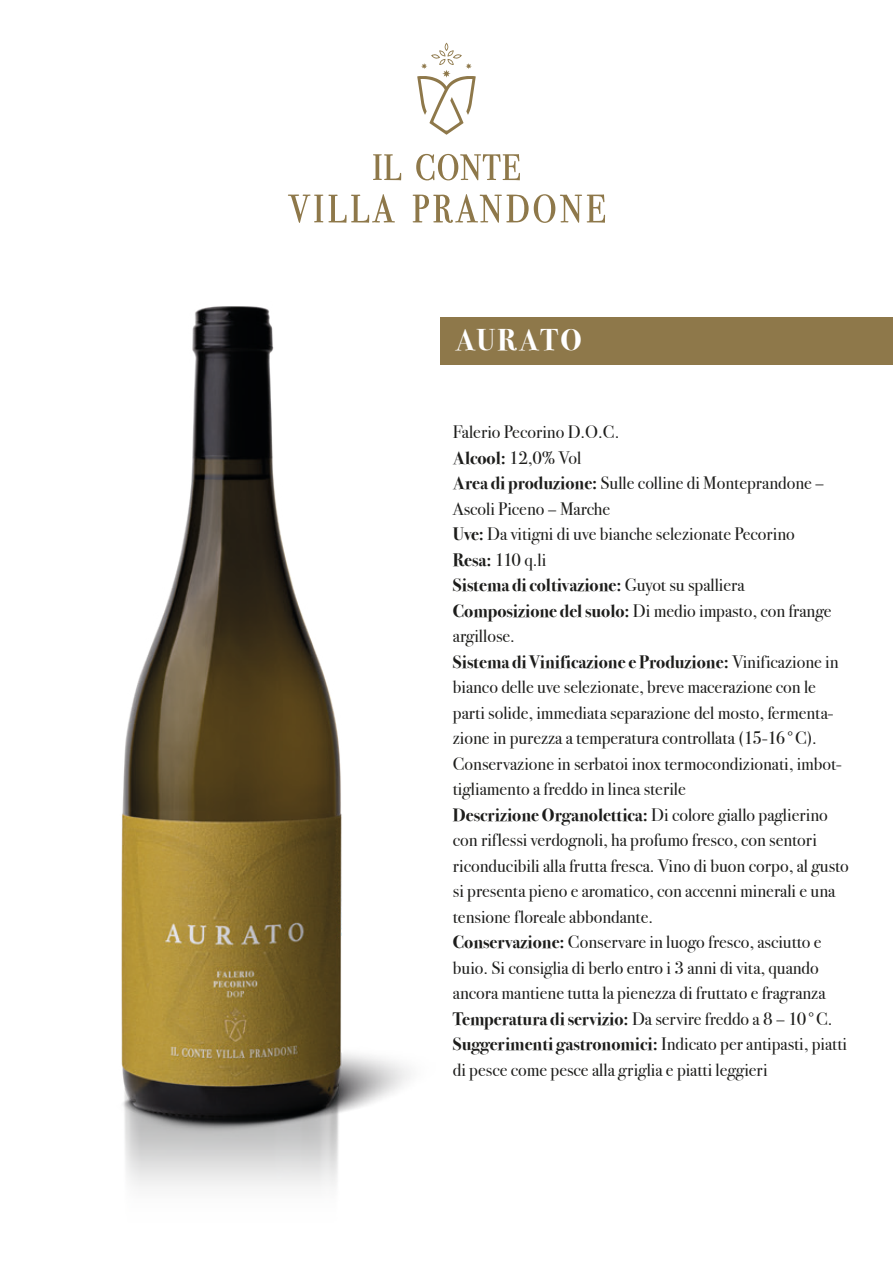
<style>
.page{position:relative;width:893px;height:1263px;background:#fff}
.page>*{position:absolute;margin:0;border:0;box-sizing:border-box;transform-origin:0 0}
.t1{font:30px "Bodoni Svty Two ITCTT Bold";letter-spacing:.075em;color:#fff}
.t2{font:18px/25.5px "Bodoni Svty Two ITCTT Book";color:#1d1d1b}
.t3{font:18px "Bodoni Svty Two ITCTT Bold";color:#1d1d1b}
.s1{font-family:"Bodoni Svty Two ITCTT Bold"}
.s2{font-family:"Bodoni Svty Two ITCTT Book"}
</style>
<div class="page">
<svg style="left:593px;top:194px;width:12px;height:29px"></svg>
<svg style="left:417px;top:43px;width:59px;height:92px"></svg>
<div style="left:440px;top:317px;width:453px;height:47px;background:#8e784a"></div>
<img style="left:121px;top:153px;width:472px;height:1034px">
<h1 class="t1" style="left:455px;top:322px;width:128px">AURATO</h1>
<p class="t2" style="left:453px;top:419px;width:373px">Falerio Pecorino D.O.C.<br><span class="s1">Alcool:</span> 12,0% Vol<br><span class="s1">Area di produzione:</span> Sulle colline di Monteprandone –<br>Ascoli Piceno – Marche<br><span class="s1">Uve:</span> Da vitigni di uve bianche selezionate Pecorino<br><span class="s1">Resa:</span> 110 q.li</p>
<p class="t3" style="left:453px;top:574px;width:293px">Sistema di coltivazione: <span class="s2">Guyot su spalliera</span></p>
<p class="t2" style="left:453px;top:598px;width:380px"><span class="s1">Composizione del suolo:</span> Di medio impasto, con frange argillose.</p>
<p class="t3" style="left:453px;top:651px;width:387px">Sistema di Vinificazione e Produzione: <span class="s2">Vinificazione in</span></p>
<p class="t2" style="left:453px;top:674px;width:390px">bianco delle uve selezionate, breve macerazione con le parti solide, immediata separazione del mosto, fermenta&shy;zione in purezza a temperatura controllata (15-16°C).<br>Conservazione in serbatoi inox termocondizionati, imbot&shy;tigliamento a freddo in linea sterile</p>
<p class="t3" style="left:453px;top:804px;width:376px">Descrizione Organolettica: <span class="s2">Di colore giallo paglierino</span></p>
<p class="t2" style="left:453px;top:827px;width:397px">con riflessi verdognoli, ha profumo fresco, con sentori riconducibili alla frutta fresca. Vino di buon corpo, al gusto si presenta pieno e aromatico, con accenni minerali e una tensione floreale abbondante.<br><span class="s1">Conservazione:</span> Conservare in luogo fresco, asciutto e buio. Si consiglia di berlo entro i 3 anni di vita, quando ancora mantiene tutta la pienezza di fruttato e fragranza <span class="s1">Temperatura di servizio:</span> Da servire freddo a 8 – 10°C.<br><span class="s1">Suggerimenti gastronomici:</span> Indicato per antipasti, piatti di pesce come pesce alla griglia e piatti leggieri</p>
</div>
